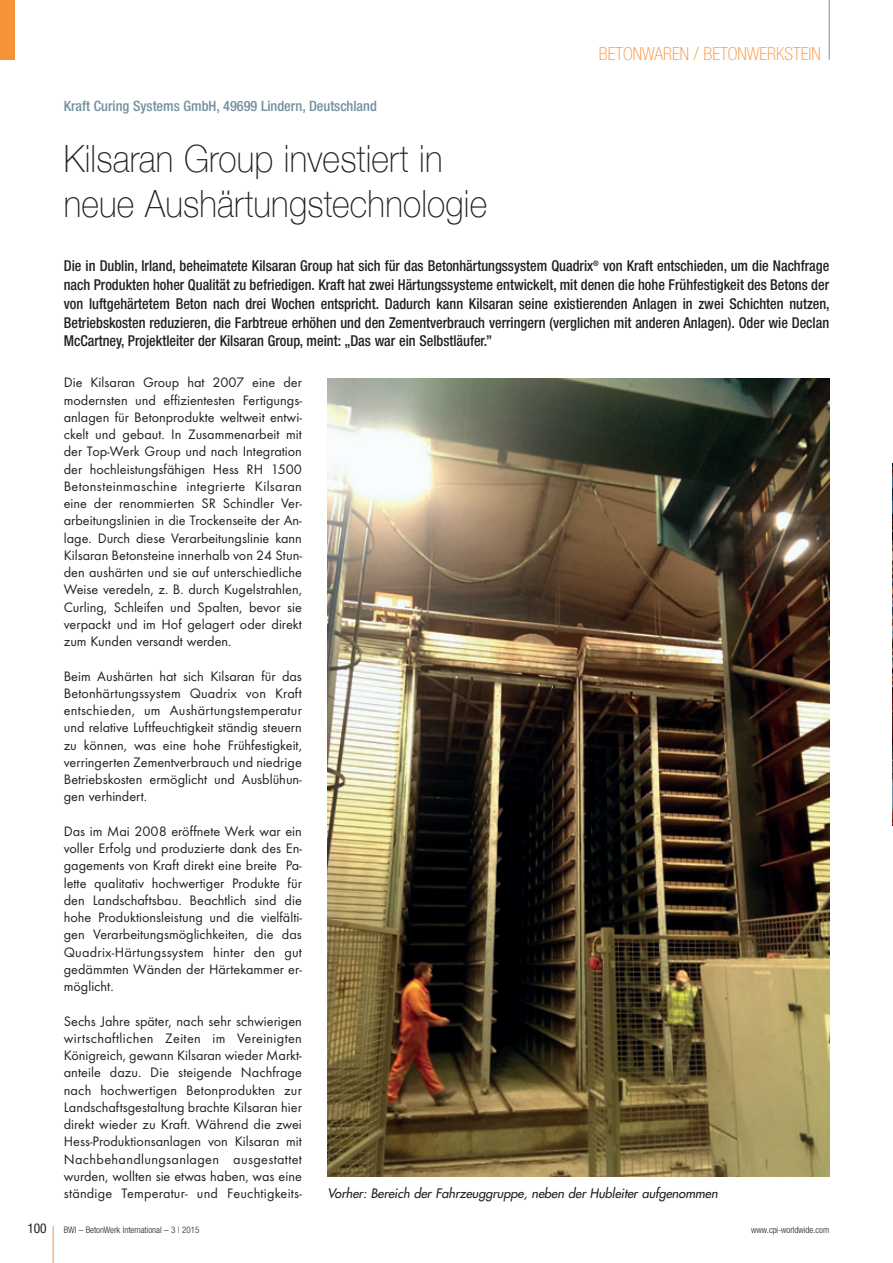
<style>
.page{position:relative;width:893px;height:1263px;background:#fff}
.page>*{position:absolute;margin:0;border:0;box-sizing:border-box;transform-origin:0 0}
.t1{font:100 37.5px/45px "Helvetica Neue";letter-spacing:.005em;color:#231f20;scale:.9 1}
.t2{font:100 condensed 18px "Helvetica Neue";color:#f69238}
.t3{font:500 condensed 15px/18.8px "Helvetica Neue";color:#231f20;text-align:justify;scale:.95 1}
.t4{font:14.25px/17.2px "Futura T";color:#231f20;text-align:justify}
.t5{font:500 condensed 14.25px "Helvetica Neue";color:#73909f}
.t6{font:condensed 13.5px "Helvetica Neue";color:#231f20}
.t7{font:italic 12.75px "Futura";color:#231f20}
.t8{font:300 condensed 9px "Helvetica Neue";color:#231f20}
</style>
<div class="page">
<hr style="left:53px;top:1226px;width:1px;height:37px;background:#f69238">
<hr style="left:829px;top:0;width:1px;height:60px;background:#73909f">
<div style="left:0;top:0;width:15px;height:60px;background:#f69238"></div>
<img style="left:327px;top:378px;width:502px;height:798px">
<img style="left:892px;top:463px;width:1px;height:362px">
<p class="t5" style="left:64px;top:101px;width:315px">Kraft Curing Systems GmbH, 49699 Lindern, Deutschland</p>
<h1 class="t1" style="left:64px;top:136px;width:472px">Kilsaran Group investiert in neue Aushärtungstechnologie</h1>
<p class="t2" style="left:599px;top:47px;width:223px">BETONWAREN / BETONWERKSTEIN</p>
<p class="t3" style="left:64px;top:258px;width:808px">Die in Dublin, Irland, beheimatete Kilsaran Group hat sich für das Betonhärtungssystem Quadrix<sup>®</sup> von Kraft entschieden, um die Nachfrage nach Produkten hoher Qualität zu befriedigen. Kraft hat zwei Härtungssysteme entwickelt, mit denen die hohe Frühfestigkeit des Betons der von luftgehärtetem Beton nach drei Wochen entspricht. Dadurch kann Kilsaran seine existierenden Anlagen in zwei Schichten nutzen, Betriebskosten reduzieren, die Farbtreue erhöhen und den Zementverbrauch verringern (verglichen mit anderen Anlagen). Oder wie Declan McCartney, Projektleiter der Kilsaran Group, meint: „Das war ein Selbstläufer.”</p>
<p class="t4" style="left:64px;top:375px;width:240px">Die Kilsaran Group hat 2007 eine der modernsten und effizientesten Fertigungs - anlagen für Betonprodukte weltweit entwi&shy;ckelt und gebaut. In Zusammenarbeit mit der Top-Werk Group und nach Integration der hochleistungsfähigen Hess RH 1500<br>Betonsteinmaschine integrierte Kilsaran eine der renommierten SR Schindler Ver - arbeitungslinien in die Trockenseite der An - lage. Durch diese Verarbeitungslinie kann Kilsaran Betonsteine innerhalb von 24 Stun - den aushärten und sie auf unterschiedliche Weise veredeln, z. B. durch Kugelstrahlen, Curling, Schleifen und Spalten, bevor sie verpackt und im Hof gelagert oder direkt zum Kunden versandt werden.</p>
<p class="t4" style="left:64px;top:668px;width:240px">Beim Aushärten hat sich Kilsaran für das Betonhärtungssystem Quadrix von Kraft entschieden, um Aushärtungstemperatur und relative Luftfeuchtigkeit ständig steuern zu können, was eine hohe Frühfestigkeit, verringerten Zementverbrauch und niedrige Betriebskosten ermöglicht und Ausblühun - gen verhindert.</p>
<p class="t4" style="left:64px;top:824px;width:240px">Das im Mai 2008 eröffnete Werk war ein voller Erfolg und produzierte dank des En - gagements von Kraft direkt eine breite Pa - let te qualitativ hochwertiger Produkte für den Landschaftsbau. Beachtlich sind die hohe Produktionsleistung und die vielfälti&shy;gen Verarbeitungsmöglichkeiten, die das Quadrix-Härtungssystem hinter den gut gedämmten Wänden der Härtekammer er - möglicht.</p>
<p class="t4" style="left:64px;top:1013px;width:240px">Sechs Jahre später, nach sehr schwierigen wirtschaftlichen Zeiten im Vereinigten König reich, gewann Kilsaran wieder Markt - anteile dazu. Die steigende Nachfrage nach hochwertigen Betonprodukten zur Landschaftsgestaltung brachte Kilsaran hier direkt wieder zu Kraft. Während die zwei Hess-Produktionsanlagen von Kilsaran mit Nachbehandlungsanlagen ausgestattet wurden, wollten sie etwas haben, was eine ständige Temperatur- und Feuchtigkeits -</p>
<p class="t7" style="left:327px;top:1187px;width:394px">Vorher: Bereich der Fahrzeuggruppe, neben der Hubleiter aufgenommen</p>
<p class="t6" style="left:27px;top:1223px;width:21px">100</p>
<p class="t8" style="left:64px;top:1226px;width:137px">BWI – BetonWerk International – 3 | 2015</p>
<p class="t8" style="left:751px;top:1226px;width:79px">www.cpi-worldwide.com</p>
</div>
